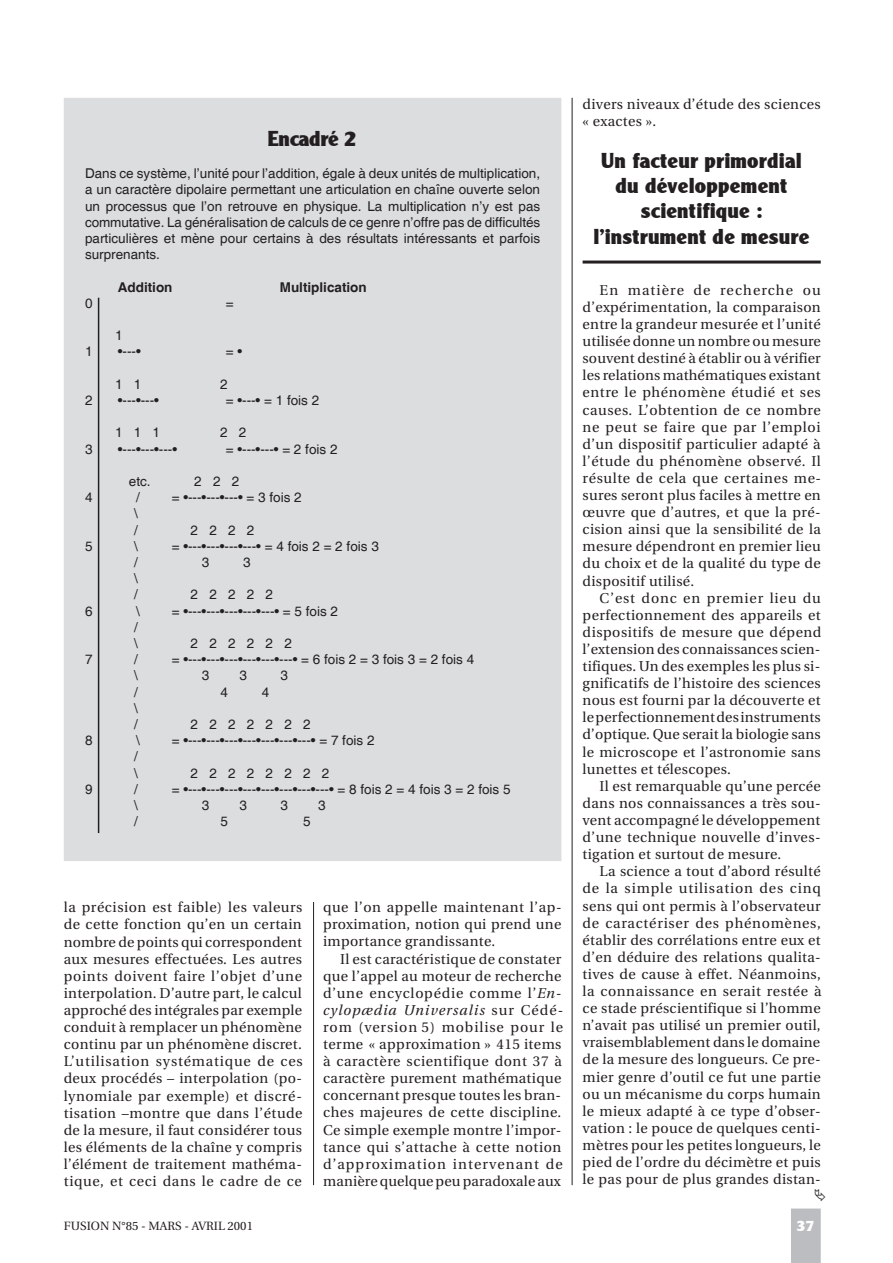
<style>
.page{position:relative;width:893px;height:1263px;background:#fff}
.page>*{position:absolute;margin:0;border:0;box-sizing:border-box;transform-origin:0 0}
.t1{font:21px/25.2px "Clear Black DB Normal";letter-spacing:.02em;color:#231f20;text-align:center}
.t2{font:21px "Clear Black DB Normal";color:#231f20}
.t3{font:15px "Clear Black DB Normal";color:#fff}
.t4{font:14.25px/17.1px "Utopia";letter-spacing:.025em;color:#231f20;text-align:justify}
.t5{font:13.5px/16.2px "Helvetica";color:#231f20}
.t6{font:700 13.5px "Helvetica";color:#231f20}
.t7{font:12px "Utopia";color:#231f20}
.s1{font-style:italic}
</style>
<div class="page">
<hr style="left:313px;top:98px;width:1px;height:1087px;background:#231f20">
<hr style="left:572px;top:98px;width:1px;height:1087px;background:#231f20">
<div style="left:791px;top:1208px;width:30px;height:55px;background:#bcbdc0"></div>
<div style="left:285px;top:76px;width:76px;height:825px;background:#fff"></div>
<div style="left:65px;top:99px;width:496px;height:761px;background:#dcdddf"></div>
<hr style="left:583px;top:261px;width:238px;height:3px;background:#231f20">
<hr style="left:98px;top:298px;width:1px;height:535px;background:#231f20">
<h1 class="t2" style="left:268px;top:126px;width:91px">Encadré 2</h1>
<p class="t5" style="left:85px;top:166px;width:457px;text-align:justify">Dans ce système, l’unité pour l’addition, égale à deux unités de multiplication, a un caractère dipolaire permettant une articulation en chaîne ouverte selon un processus que l’on retrouve en physique. La multiplication n’y est pas commutative. La généralisation de calculs de ce genre n’offre pas de difficultés particulières et mène pour certains à des résultats intéressants et parfois surprenants.</p>
<p class="t6" style="left:118px;top:279px;width:56px">Addition</p>
<p class="t6" style="left:280px;top:279px;width:89px">Multiplication</p>
<p class="t5" style="left:85px;top:295px;width:9px">0</p>
<p class="t5" style="left:226px;top:295px;width:9px">=</p>
<p class="t5" style="left:115px;top:328px;width:9px">1</p>
<p class="t5" style="left:85px;top:344px;width:9px">1</p>
<p class="t5" style="left:118px;top:344px;width:24px">•---•</p>
<p class="t5" style="left:226px;top:344px;width:18px">= •</p>
<p class="t5" style="left:115px;top:376px;width:28px">1 1</p>
<p class="t5" style="left:220px;top:376px;width:9px">2</p>
<p class="t5" style="left:85px;top:393px;width:9px">2</p>
<p class="t5" style="left:118px;top:393px;width:43px">•---•---•</p>
<p class="t5" style="left:226px;top:393px;width:95px">= •---• = 1 fois 2</p>
<p class="t5" style="left:115px;top:425px;width:47px">1 1 1</p>
<p class="t5" style="left:220px;top:425px;width:28px">2 2</p>
<p class="t5" style="left:85px;top:441px;width:9px">3</p>
<p class="t5" style="left:118px;top:441px;width:61px">•---•---•---•</p>
<p class="t5" style="left:226px;top:441px;width:113px">= •---•---• = 2 fois 2</p>
<p class="t5" style="left:129px;top:474px;width:23px">etc.</p>
<p class="t5" style="left:194px;top:474px;width:47px">2 2 2</p>
<p class="t5" style="left:85px;top:490px;width:9px">4</p>
<p class="t5" style="left:136px;top:490px;width:5px">/</p>
<p class="t5" style="left:172px;top:490px;width:131px">= •---•---•---• = 3 fois 2</p>
<p class="t5" style="left:134px;top:506px;width:5px">\ /</p>
<p class="t5" style="left:191px;top:522px;width:65px">2 2 2 2</p>
<p class="t5" style="left:85px;top:538px;width:9px">5</p>
<p class="t5" style="left:134px;top:538px;width:5px">\</p>
<p class="t5" style="left:172px;top:538px;width:209px">= •---•---•---•---• = 4 fois 2 = 2 fois 3</p>
<p class="t5" style="left:134px;top:555px;width:5px">/</p>
<p class="t5" style="left:202px;top:555px;width:9px">3</p>
<p class="t5" style="left:243px;top:555px;width:9px">3</p>
<p class="t5" style="left:134px;top:571px;width:5px">\ /</p>
<p class="t5" style="left:191px;top:587px;width:84px">2 2 2 2 2</p>
<p class="t5" style="left:85px;top:603px;width:9px">6</p>
<p class="t5" style="left:136px;top:603px;width:5px">\</p>
<p class="t5" style="left:172px;top:603px;width:168px">= •---•---•---•---•---• = 5 fois 2</p>
<p class="t5" style="left:134px;top:619px;width:5px">/ \</p>
<p class="t5" style="left:191px;top:636px;width:103px">2 2 2 2 2 2</p>
<p class="t5" style="left:85px;top:652px;width:9px">7</p>
<p class="t5" style="left:134px;top:652px;width:5px">/</p>
<p class="t5" style="left:172px;top:652px;width:304px">= •---•---•---•---•---•---• = 6 fois 2 = 3 fois 3 = 2 fois 4</p>
<p class="t5" style="left:134px;top:668px;width:5px">\</p>
<p class="t5" style="left:202px;top:668px;width:9px">3</p>
<p class="t5" style="left:239px;top:668px;width:9px">3</p>
<p class="t5" style="left:281px;top:668px;width:9px">3</p>
<p class="t5" style="left:134px;top:684px;width:5px">/</p>
<p class="t5" style="left:221px;top:684px;width:9px">4</p>
<p class="t5" style="left:262px;top:684px;width:9px">4</p>
<p class="t5" style="left:134px;top:700px;width:5px">\ /</p>
<p class="t5" style="left:191px;top:717px;width:122px">2 2 2 2 2 2 2</p>
<p class="t5" style="left:85px;top:733px;width:9px">8</p>
<p class="t5" style="left:136px;top:733px;width:5px">\</p>
<p class="t5" style="left:172px;top:733px;width:204px">= •---•---•---•---•---•---•---• = 7 fois 2</p>
<p class="t5" style="left:134px;top:749px;width:5px">/ \</p>
<p class="t5" style="left:191px;top:765px;width:140px">2 2 2 2 2 2 2 2</p>
<p class="t5" style="left:85px;top:781px;width:9px">9</p>
<p class="t5" style="left:134px;top:781px;width:5px">/</p>
<p class="t5" style="left:172px;top:781px;width:340px">= •---•---•---•---•---•---•---•---• = 8 fois 2 = 4 fois 3 = 2 fois 5</p>
<p class="t5" style="left:134px;top:798px;width:5px">\</p>
<p class="t5" style="left:202px;top:798px;width:9px">3</p>
<p class="t5" style="left:239px;top:798px;width:9px">3</p>
<p class="t5" style="left:281px;top:798px;width:9px">3</p>
<p class="t5" style="left:318px;top:798px;width:9px">3</p>
<p class="t5" style="left:134px;top:814px;width:5px">/</p>
<p class="t5" style="left:221px;top:814px;width:9px">5</p>
<p class="t5" style="left:303px;top:814px;width:9px">5</p>
<p class="t4" style="left:64px;top:899px;width:241px">la précision est faible) les valeurs de cette fonction qu’en un certain nombre de points qui correspondent aux mesures effectuées. Les autres points doivent faire l’objet d’une interpolation. D’autre part, le calcul approché des intégrales par exemple conduit à remplacer un phénomène continu par un phénomène discret.<br>L’utilisation systématique de ces deux procédés – interpolation (po&shy;lynomiale par exemple) et discré&shy;tisation –montre que dans l’étude de la mesure, il faut considérer tous les éléments de la chaîne y compris l’élément de traitement mathéma&shy;tique, et ceci dans le cadre de ce</p>
<p class="t4" style="left:323px;top:899px;width:240px">que l’on appelle maintenant l’ap&shy;proximation, notion qui prend une importance grandissante.</p>
<p class="t4" style="left:323px;top:950px;width:242px;text-align:left;text-indent:17px">Il est caractéristique de constater que l’appel au moteur de recherche d’une encyclopédie comme l’<span class="s1">En&shy;cylopædia Universalis</span> sur Cédé&shy;rom (version 5) mobilise pour le terme « approximation » 415 items à caractère scientifique dont 37 à caractère purement mathématique concernant presque toutes les bran&shy;ches majeures de cette discipline.<br>Ce simple exemple montre l’impor&shy;tance qui s’attache à cette notion d’approximation intervenant de manière quelque peu paradoxale aux</p>
<p class="t4" style="left:583px;top:95px;width:240px">divers niveaux d’étude des sciences « exactes ».</p>
<h1 class="t1" style="left:594px;top:148px;width:217px">Un facteur primordial du développement scientifique : l’instrument de mesure</h1>
<p class="t4" style="left:583px;top:282px;width:240px;text-indent:17px">En matière de recherche ou d’expérimentation, la comparaison entre la grandeur mesurée et l’unité utilisée donne un nombre ou mesure souvent destiné à établir ou à vérifier les relations mathématiques existant entre le phénomène étudié et ses causes. L’obtention de ce nombre ne peut se faire que par l’emploi d’un dispositif particulier adapté à l’étude du phénomène observé. Il résulte de cela que certaines me&shy;sures seront plus faciles à mettre en œuvre que d’autres, et que la pré&shy;cision ainsi que la sensibilité de la mesure dépendront en premier lieu du choix et de la qualité du type de dispositif utilisé.</p>
<p class="t4" style="left:583px;top:589px;width:240px;text-indent:17px">C’est donc en premier lieu du perfectionnement des appareils et dispositifs de mesure que dépend l’extension des connaissances scien&shy;tifiques. Un des exemples les plus si&shy;gnificatifs de l’histoire des sciences nous est fourni par la découverte et le perfectionnement des instruments d’optique. Que serait la biologie sans le microscope et l’astronomie sans lunettes et télescopes.</p>
<p class="t4" style="left:583px;top:778px;width:240px;text-indent:17px">Il est remarquable qu’une percée dans nos connaissances a très sou&shy;vent accompagné le développement d’une technique nouvelle d’inves&shy;tigation et surtout de mesure.</p>
<p class="t4" style="left:583px;top:863px;width:240px;text-indent:17px">La science a tout d’abord résulté de la simple utilisation des cinq sens qui ont permis à l’observateur de caractériser des phénomènes, établir des corrélations entre eux et d’en déduire des relations qualita&shy;tives de cause à effet. Néanmoins, la connaissance en serait restée à ce stade préscientifique si l’homme n’avait pas utilisé un premier outil, vraisemblablement dans le domaine de la mesure des longueurs. Ce pre&shy;mier genre d’outil ce fut une partie ou un mécanisme du corps humain le mieux adapté à ce type d’obser&shy;vation : le pouce de quelques centi&shy;mètres pour les petites longueurs, le pied de l’ordre du décimètre et puis le pas pour de plus grandes distan-</p>
<p class="t7" style="left:64px;top:1219px;width:191px">FUSION N°85 - MARS - AVRIL 2001</p>
<p class="t3" style="left:797px;top:1217px;width:19px">37</p>
</div>
